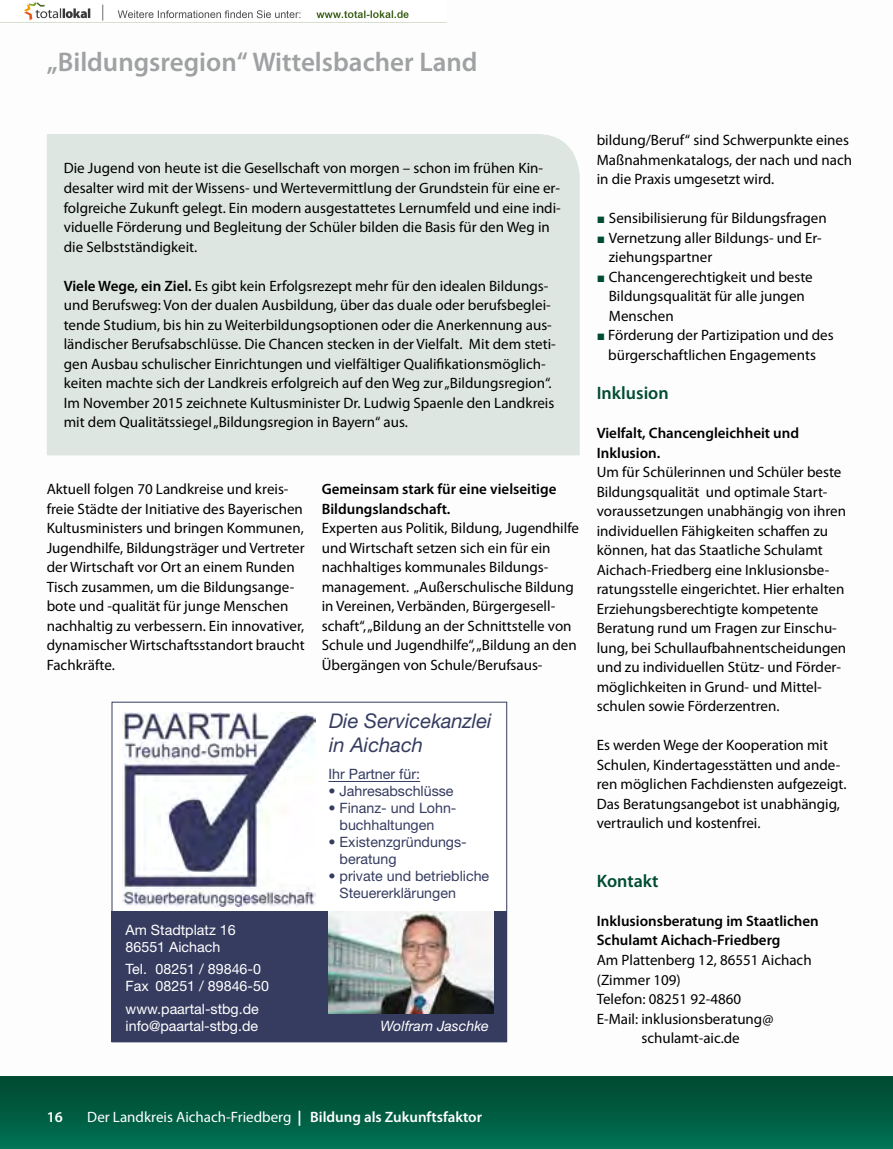
<style>
.page{position:relative;width:893px;height:1149px;background:#fff}
.page>*{position:absolute;margin:0;border:0;box-sizing:border-box;transform-origin:0 0}
.t1{font:600 27px "Myriad Pro";color:#9fa1a2}
.t2{font:italic 20.25px/24.3px "Helvetica Neue";color:#363c60}
.t3{font:600 18px "Myriad Pro";color:#004c33}
.t4{font:15px/19.5px "Myriad Pro";color:#000}
.t5{font:600 15px/19.5px "Myriad Pro";color:#000}
.t6{font:15px "Myriad Pro";color:#fff}
.t7{font:600 15px "Myriad Pro";color:#fff}
.t8{font:14.25px/17px "Helvetica Neue";color:#363c60}
.t9{font:14.25px/17.1px "Helvetica Neue";color:#fff}
.t10{font:italic 14.25px "Helvetica Neue";color:#fff}
.s1{font-weight:600}
.s2{font-family:"European Pi Three";color:#004c33}
.s3{font-weight:700}
</style>
<div class="page">
<div style="left:0;top:1076px;width:893px;height:72px;background:linear-gradient(to bottom,#00482e,#007154)"></div>
<div style="left:47px;top:134px;width:533px;height:321px;background:#dde6e0"></div>
<img style="left:122px;top:712px;width:194px;height:194px">
<hr style="left:328px;top:780px;width:92px;height:1px;background:#363c60">
<div style="left:112px;top:911px;width:395px;height:130px;background:#363c60"></div>
<img style="left:328px;top:911px;width:166px;height:102px">
<img style="left:0;top:2px;width:446px;height:21px">
<h1 class="t1" style="left:47px;top:45px;width:432px">„Bildungsregion“ Wittelsbacher Land</h1>
<p class="t4" style="left:64px;top:159px;width:499px">Die Jugend von heute ist die Gesellschaft von morgen – schon im frühen Kin&shy;desalter wird mit der Wissens- und Wertevermittlung der Grundstein für eine er&shy;folgreiche Zukunft gelegt. Ein modern ausgestattetes Lernumfeld und eine indi&shy;viduelle Förderung und Begleitung der Schüler bilden die Basis für den Weg in die Selbstständigkeit.</p>
<p class="t4" style="left:64px;top:276px;width:494px"><span class="s1">Viele Wege, ein Ziel.</span> Es gibt kein Erfolgsrezept mehr für den idealen Bildungs&shy;und Berufsweg: Von der dualen Ausbildung, über das duale oder berufsbeglei&shy;tende Studium, bis hin zu Weiterbildungsoptionen oder die Anerkennung aus&shy;ländischer Berufsabschlüsse. Die Chancen stecken in der Vielfalt. Mit dem steti&shy;gen Ausbau schulischer Einrichtungen und vielfältiger Qualifikationsmöglich&shy;keiten machte sich der Landkreis erfolgreich auf den Weg zur „Bildungsregion“.<br>Im November 2015 zeichnete Kultusminister Dr. Ludwig Spaenle den Landkreis mit dem Qualitätssiegel „Bildungsregion in Bayern“ aus.</p>
<p class="t4" style="left:47px;top:479px;width:259px">Aktuell folgen 70 Landkreise und kreis&shy;freie Städte der Initiative des Bayerischen Kultusministers und bringen Kommunen, Jugendhilfe, Bildungsträger und Vertreter der Wirtschaft vor Ort an einem Runden Tisch zusammen, um die Bildungsange&shy;bote und -qualität für junge Menschen nachhaltig zu verbessern. Ein innovativer, dynamischer Wirtschaftsstandort braucht Fachkräfte.</p>
<p class="t9" style="left:126px;top:920px;width:112px">Am Stadtplatz 16<br>86551 Aichach</p>
<p class="t9" style="left:126px;top:960px;width:145px">Tel. 08251 / 89846-0<br>Fax 08251 / 89846-50</p>
<p class="t9" style="left:126px;top:999px;width:135px">www.paartal-stbg.de info@paartal-stbg.de</p>
<p class="t5" style="left:322px;top:479px;width:236px">Gemeinsam stark für eine vielseitige<br>Bildungslandschaft.</p>
<p class="t4" style="left:322px;top:518px;width:259px">Experten aus Politik, Bildung, Jugendhilfe und Wirtschaft setzen sich ein für ein nachhaltiges kommunales Bildungs&shy;management. „Außerschulische Bildung in Vereinen, Verbänden, Bürgergesell&shy;schaft“, „Bildung an der Schnittstelle von Schule und Jugendhilfe“, „Bildung an den Übergängen von Schule/Berufsaus-</p>
<h2 class="t2" style="left:329px;top:708px;width:164px">Die Servicekanzlei in Aichach</h2>
<p class="t8" style="left:328px;top:765px;width:93px">Ihr Partner für:</p>
<p class="t8" style="left:328px;top:782px;width:127px">• Jahresabschlüsse</p>
<p class="t8" style="left:340px;top:798px;width:118px;text-indent:-11px">• Finanz- und Lohn&shy;buchhaltungen</p>
<p class="t8" style="left:340px;top:832px;width:129px;text-indent:-11px">• Existenzgründungs&shy;beratung</p>
<p class="t8" style="left:340px;top:866px;width:151px;text-indent:-11px">• private und betriebliche<br>Steuererklärungen</p>
<p class="t10" style="left:380px;top:1016px;width:110px">Wolfram Jaschke</p>
<p class="t4" style="left:597px;top:131px;width:257px">bildung/Beruf“ sind Schwerpunkte eines<br>Maßnahmenkatalogs, der nach und nach in die Praxis umgesetzt wird.</p>
<p class="t4" style="left:597px;top:209px;width:231px"><span class="s2">J</span> Sensibilisierung für Bildungsfragen</p>
<p class="t4" style="left:597px;top:228px;width:226px"><span class="s2">J</span> Vernetzung aller Bildungs- und Er-</p>
<p class="t4" style="left:609px;top:248px;width:105px">ziehungspartner</p>
<p class="t4" style="left:597px;top:267px;width:217px"><span class="s2">J</span> Chancengerechtigkeit und beste</p>
<p class="t4" style="left:609px;top:287px;width:198px">Bildungsqualität für alle jungen</p>
<p class="t4" style="left:609px;top:306px;width:66px">Menschen</p>
<p class="t4" style="left:597px;top:326px;width:238px"><span class="s2">J</span> Förderung der Partizipation und des</p>
<p class="t4" style="left:608px;top:345px;width:209px">bürgerschaftlichen Engagements</p>
<p class="t3" style="left:597px;top:381px;width:73px">Inklusion</p>
<p class="t5" style="left:597px;top:423px;width:204px">Vielfalt, Chancengleichheit und<br>Inklusion.</p>
<p class="t4" style="left:597px;top:462px;width:251px">Um für Schülerinnen und Schüler beste Bildungsqualität und optimale Start&shy;voraussetzungen unabhängig von ihren individuellen Fähigkeiten schaffen zu können, hat das Staatliche Schulamt Aichach-Friedberg eine Inklusionsbe&shy;ratungsstelle eingerichtet. Hier erhalten Erziehungsberechtigte kompetente Beratung rund um Fragen zur Einschu&shy;lung, bei Schullaufbahnentscheidungen und zu individuellen Stütz- und Förder&shy;möglichkeiten in Grund- und Mittel&shy;schulen sowie Förderzentren.</p>
<p class="t4" style="left:597px;top:735px;width:251px">Es werden Wege der Kooperation mit Schulen, Kindertagesstätten und ande&shy;ren möglichen Fachdiensten aufgezeigt.<br>Das Beratungsangebot ist unabhängig, vertraulich und kostenfrei.</p>
<p class="t3" style="left:597px;top:869px;width:63px">Kontakt</p>
<p class="t5" style="left:597px;top:910px;width:223px">Inklusionsberatung im Staatlichen<br>Schulamt Aichach-Friedberg</p>
<p class="t4" style="left:597px;top:950px;width:216px">Am Plattenberg 12, 86551 Aichach</p>
<p class="t4" style="left:597px;top:969px;width:86px">(Zimmer 109)</p>
<p class="t4" style="left:597px;top:989px;width:146px">Telefon: 08251 92-4860</p>
<p class="t4" style="left:597px;top:1008px;width:178px">E-Mail: inklusionsberatung@</p>
<p class="t4" style="left:641px;top:1028px;width:100px">schulamt-aic.de</p>
<p class="t7" style="left:47px;top:1107px;width:18px">16</p>
<p class="t6" style="left:87px;top:1108px;width:396px">Der Landkreis Aichach-Friedberg <span class="s3">|</span> <span class="s1">Bildung als Zukunftsfaktor</span></p>
</div>
